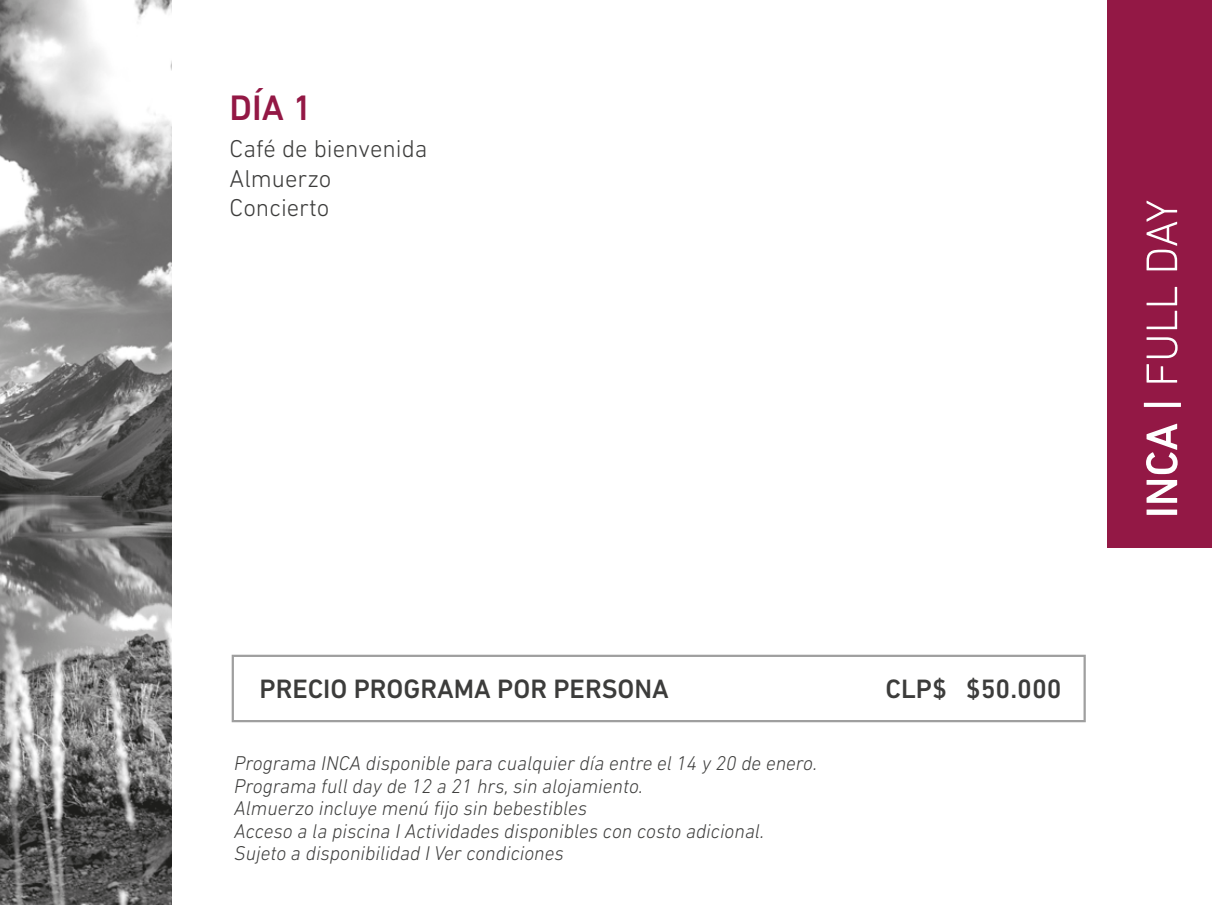
<style>
.page{position:relative;width:1212px;height:905px;background:#fff}
.page>*{position:absolute;margin:0;border:0;box-sizing:border-box;transform-origin:0 0}
.t1{font:500 36px "DIN Next LT Pro";color:#931845}
.t2{font:500 27px "DIN Next LT Pro";color:#3c3c3b}
.t3{font:300 24.75px/29.2px "DIN Next LT Pro";color:#3c3c3b}
.t4{font:italic 300 20.25px/22.5px "DIN Next LT Pro";color:#3c3c3b}
</style>
<div class="page">
<div style="left:232px;top:654px;width:854px;height:68px;border:2px solid #9f9f9f"></div>
<div style="left:1107px;top:0;width:105px;height:547px;background:#931845"></div>
<div style="left:1146px;top:509px;width:31px;height:6px;background:#fff"></div>
<svg style="left:1146px;top:480px;width:31px;height:22px"></svg>
<svg style="left:1146px;top:423px;width:31px;height:51px"></svg>
<svg style="left:1144px;top:403px;width:37px;height:4px"></svg>
<svg style="left:1146px;top:364px;width:31px;height:18px"></svg>
<svg style="left:1146px;top:337px;width:31px;height:21px"></svg>
<svg style="left:1146px;top:311px;width:31px;height:18px"></svg>
<svg style="left:1146px;top:287px;width:31px;height:18px"></svg>
<svg style="left:1146px;top:200px;width:31px;height:70px"></svg>
<img style="left:0;top:0;width:172px;height:904px">
<h1 class="t1" style="left:230px;top:87px;width:84px">DÍA 1</h1>
<p class="t3" style="left:230px;top:134px;width:199px">Café de bienvenida<br>Almuerzo<br>Concierto</p>
<h2 class="t2" style="left:259px;top:672px;width:411px">PRECIO PROGRAMA POR PERSONA</h2>
<h2 class="t2" style="left:885px;top:672px;width:178px">CLP$ $50.000</h2>
<p class="t4" style="left:234px;top:751px;width:585px">Programa INCA disponible para cualquier día entre el 14 y 20 de enero.<br>Programa full day de 12 a 21 hrs, sin alojamiento.<br>Almuerzo incluye menú fijo sin bebestibles<br>Acceso a la piscina I Actividades disponibles con costo adicional.<br>Sujeto a disponibilidad I Ver condiciones</p>
</div>
